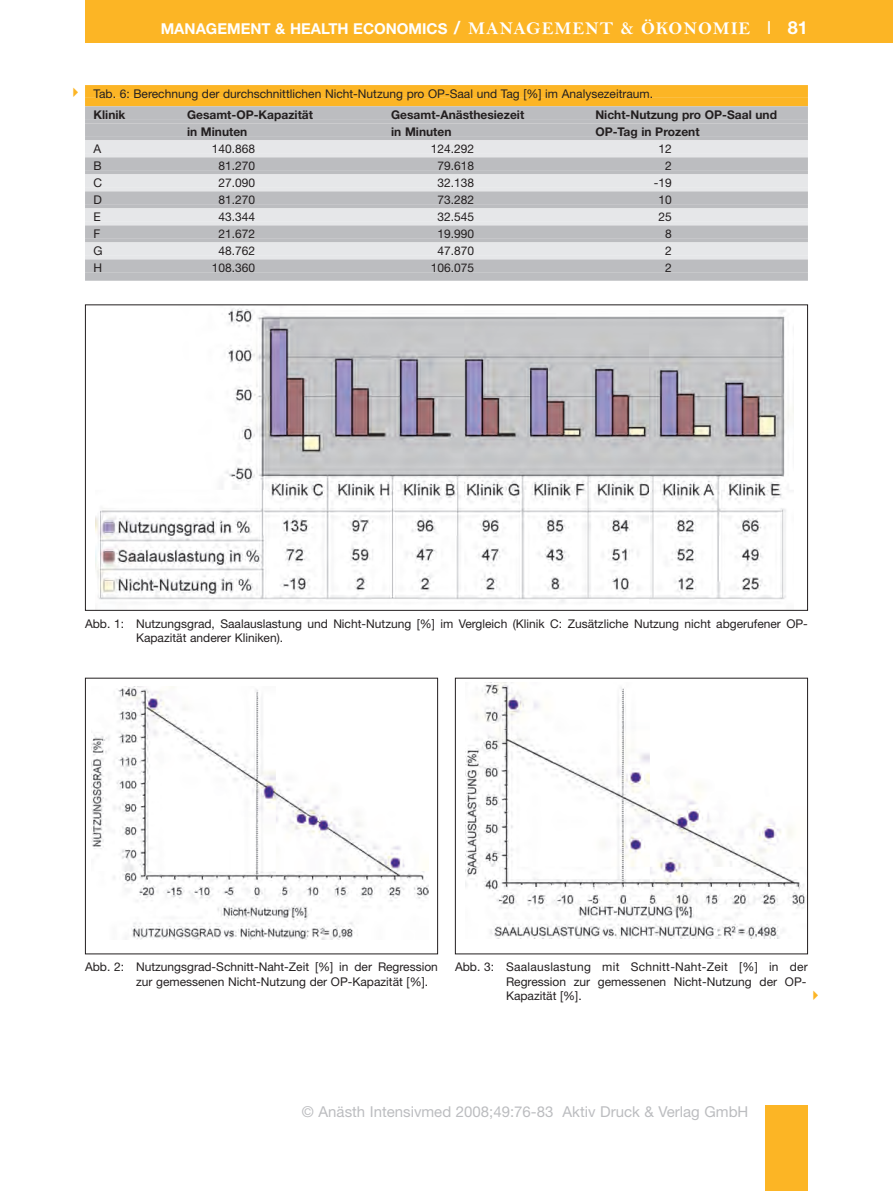
<style>
.page{position:relative;width:893px;height:1191px;background:#fff}
.page>*{position:absolute;margin:0;border:0;box-sizing:border-box;transform-origin:0 0}
.t1{font:15px "Helvetica Neue";color:#bcbdc0}
.t2{font:700 15px "Helvetica Neue";color:#fff}
.t3{font:12px/14.2px "Helvetica Neue";color:#231f20}
.t4{font:700 12px "Helvetica Neue";color:#231f20}
.s1{font-size:18px}
.s2{font-family:"Bell MT Bold";font-weight:400;font-size:18px}
.s3{font-weight:400;font-size:18px}
</style>
<div class="page">
<div style="left:85px;top:0;width:808px;height:43px;background:#fcb525"></div>
<div style="left:765px;top:1106px;width:43px;height:85px;background:#fcb525"></div>
<div style="left:85px;top:85px;width:723px;height:13px;background:#fcb525"></div>
<div style="left:85px;top:98px;width:723px;height:8px;background:#fcb525"></div>
<div style="left:85px;top:106px;width:723px;height:13px;background:#bcbdc0"></div>
<hr style="left:85px;top:119px;width:723px;height:4px;background:#bcbdc0">
<div style="left:85px;top:123px;width:723px;height:13px;background:#bcbdc0"></div>
<hr style="left:85px;top:136px;width:723px;height:4px;background:#bcbdc0">
<div style="left:85px;top:140px;width:723px;height:13px;background:#e6e7e9"></div>
<hr style="left:85px;top:153px;width:723px;height:4px;background:#e6e7e9">
<div style="left:85px;top:157px;width:723px;height:13px;background:#bcbdc0"></div>
<hr style="left:85px;top:170px;width:723px;height:4px;background:#bcbdc0">
<div style="left:85px;top:174px;width:723px;height:13px;background:#e6e7e9"></div>
<hr style="left:85px;top:187px;width:723px;height:4px;background:#e6e7e9">
<div style="left:85px;top:191px;width:723px;height:13px;background:#bcbdc0"></div>
<hr style="left:85px;top:204px;width:723px;height:4px;background:#bcbdc0">
<div style="left:85px;top:208px;width:723px;height:13px;background:#e6e7e9"></div>
<hr style="left:85px;top:221px;width:723px;height:4px;background:#e6e7e9">
<div style="left:85px;top:225px;width:723px;height:13px;background:#bcbdc0"></div>
<hr style="left:85px;top:238px;width:723px;height:4px;background:#bcbdc0">
<div style="left:85px;top:242px;width:723px;height:13px;background:#e6e7e9"></div>
<hr style="left:85px;top:255px;width:723px;height:4px;background:#e6e7e9">
<div style="left:85px;top:259px;width:723px;height:13px;background:#bcbdc0"></div>
<div style="left:85px;top:272px;width:723px;height:9px;background:#bcbdc0"></div>
<img style="left:95px;top:308px;width:698px;height:296px">
<img style="left:91px;top:686px;width:337px;height:253px">
<div style="left:85px;top:678px;width:353px;height:276px;border:1px solid #231f20"></div>
<img style="left:466px;top:682px;width:339px;height:256px">
<div style="left:455px;top:678px;width:353px;height:276px;border:1px solid #231f20"></div>
<p class="t2" style="left:161px;top:23px;width:649px">MANAGEMENT &amp; HEALTH ECONOMICS <span class="s1">/</span> <span class="s2">MANAGEMENT &amp; ÖKONOMIE</span> <span class="s3">I</span> <span class="s1">81</span></p>
<p class="t3" style="left:94px;top:88px;width:561px">Tab. 6: Berechnung der durchschnittlichen Nicht-Nutzung pro OP-Saal und Tag [%] im Analysezeitraum.</p>
<p class="t4" style="left:94px;top:110px;width:33px">Klinik</p>
<p class="t4" style="left:187px;top:110px;width:127px">Gesamt-OP-Kapazität</p>
<p class="t4" style="left:391px;top:110px;width:135px">Gesamt-Anästhesiezeit</p>
<p class="t4" style="left:595px;top:110px;width:183px">Nicht-Nutzung pro OP-Saal und</p>
<p class="t4" style="left:187px;top:127px;width:62px">in Minuten</p>
<p class="t4" style="left:391px;top:127px;width:62px">in Minuten</p>
<p class="t4" style="left:595px;top:127px;width:106px">OP-Tag in Prozent</p>
<p class="t3" style="left:94px;top:143px;width:9px">A</p>
<p class="t3" style="left:212px;top:143px;width:45px">140.868</p>
<p class="t3" style="left:431px;top:143px;width:45px">124.292</p>
<p class="t3" style="left:658px;top:143px;width:15px">12</p>
<p class="t3" style="left:94px;top:160px;width:10px">B</p>
<p class="t3" style="left:218px;top:160px;width:38px">81.270</p>
<p class="t3" style="left:437px;top:160px;width:38px">79.618</p>
<p class="t3" style="left:665px;top:160px;width:8px">2</p>
<p class="t3" style="left:94px;top:177px;width:10px">C</p>
<p class="t3" style="left:218px;top:177px;width:38px">27.090</p>
<p class="t3" style="left:437px;top:177px;width:38px">32.138</p>
<p class="t3" style="left:654px;top:177px;width:20px">-19</p>
<p class="t3" style="left:94px;top:194px;width:10px">D</p>
<p class="t3" style="left:218px;top:194px;width:38px">81.270</p>
<p class="t3" style="left:437px;top:194px;width:38px">73.282</p>
<p class="t3" style="left:658px;top:194px;width:15px">10</p>
<p class="t3" style="left:94px;top:211px;width:9px">E</p>
<p class="t3" style="left:218px;top:211px;width:38px">43.344</p>
<p class="t3" style="left:437px;top:211px;width:38px">32.545</p>
<p class="t3" style="left:658px;top:211px;width:15px">25</p>
<p class="t3" style="left:94px;top:228px;width:8px">F</p>
<p class="t3" style="left:218px;top:228px;width:38px">21.672</p>
<p class="t3" style="left:437px;top:228px;width:38px">19.990</p>
<p class="t3" style="left:665px;top:228px;width:8px">8</p>
<p class="t3" style="left:94px;top:245px;width:11px">G</p>
<p class="t3" style="left:218px;top:245px;width:38px">48.762</p>
<p class="t3" style="left:437px;top:245px;width:38px">47.870</p>
<p class="t3" style="left:665px;top:245px;width:8px">2</p>
<p class="t3" style="left:94px;top:262px;width:10px">H</p>
<p class="t3" style="left:212px;top:262px;width:45px">108.360</p>
<p class="t3" style="left:431px;top:262px;width:45px">106.075</p>
<p class="t3" style="left:665px;top:262px;width:8px">2</p>
<p class="t3" style="left:136px;top:617px;width:673px;text-indent:-51px">Abb. 1: Nutzungsgrad, Saalauslastung und Nicht-Nutzung [%] im Vergleich (Klinik C: Zusätzliche Nutzung nicht abgerufener OP-<br>Kapazität anderer Kliniken).</p>
<p class="t3" style="left:136px;top:961px;width:303px;text-indent:-51px">Abb. 2: Nutzungsgrad-Schnitt-Naht-Zeit [%] in der Regression zur gemessenen Nicht-Nutzung der OP-Kapazität [%].</p>
<p class="t3" style="left:506px;top:961px;width:303px;text-indent:-51px">Abb. 3: Saalauslastung mit Schnitt-Naht-Zeit [%] in der<br>Regression zur gemessenen Nicht-Nutzung der OP-<br>Kapazität [%].</p>
<p class="t1" style="left:302px;top:1106px;width:448px">© Anästh Intensivmed 2008;49:76-83 Aktiv Druck &amp; Verlag GmbH</p>
</div>
